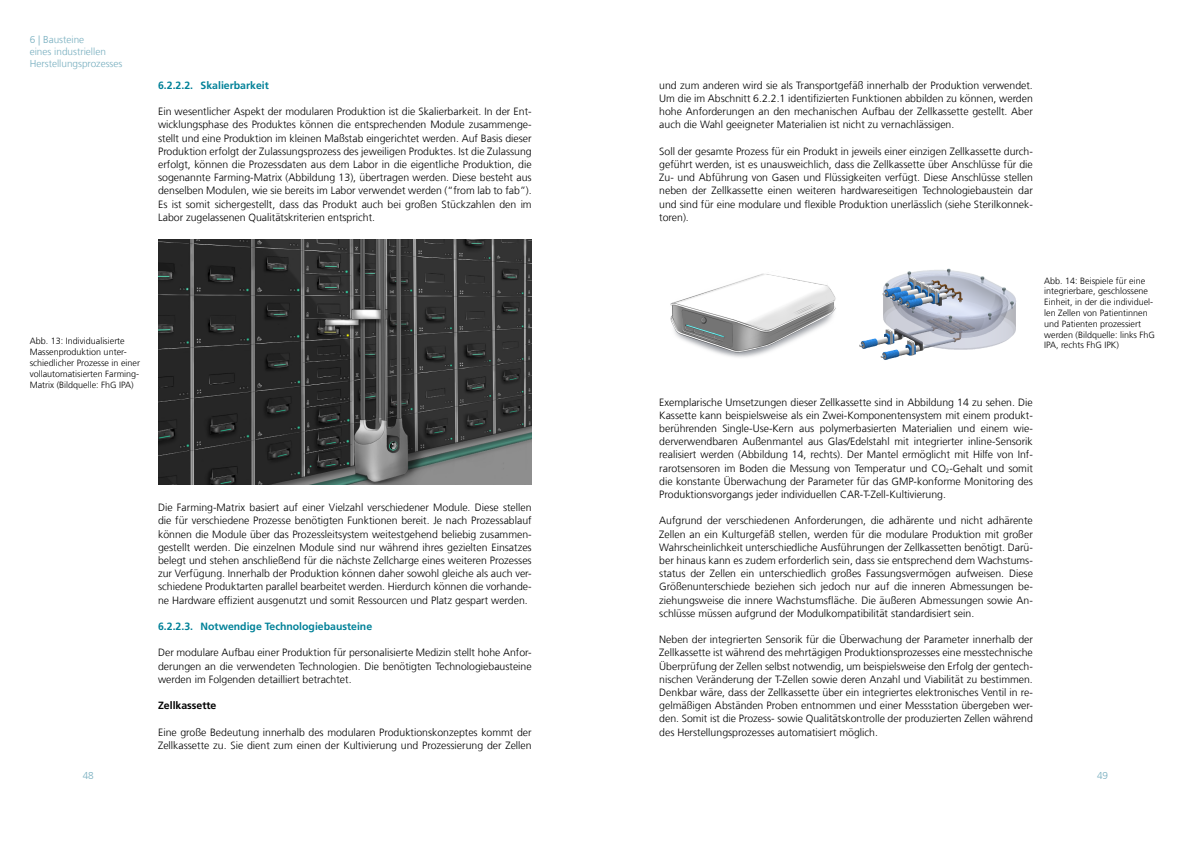
<style>
.page{position:relative;width:1191px;height:842px;background:#fff}
.page>*{position:absolute;margin:0;border:0;box-sizing:border-box;transform-origin:0 0}
.t1{font:300 10.5px/13.2px "Frutiger LT Com";color:#000;text-align:justify}
.t2{font:700 10.5px "Frutiger LT Com";color:#008198}
.t3{font:700 10.5px "Frutiger LT Com";color:#000}
.t4{font:300 10px/12px "Frutiger LT Com";color:#77aebf}
.t5{font:300 9px/10.8px "Frutiger LT Com";color:#000}
</style>
<div class="page">
<img style="left:158px;top:239px;width:373px;height:246px">
<img style="left:670px;top:273px;width:166px;height:85px">
<img style="left:859px;top:268px;width:157px;height:92px">
<p class="t4" style="left:30px;top:34px;width:94px">6 | Bausteine<br>eines industriellen<br>Herstellungsprozesses</p>
<p class="t2" style="left:158px;top:79px;width:112px">6.2.2.2. Skalierbarkeit</p>
<p class="t1" style="left:158px;top:105px;width:375px">Ein wesentlicher Aspekt der modularen Produktion ist die Skalierbarkeit. In der Ent&shy;wicklungsphase des Produktes können die entsprechenden Module zusammenge&shy;stellt und eine Produktion im kleinen Maßstab eingerichtet werden. Auf Basis dieser Produktion erfolgt der Zulassungsprozess des jeweiligen Produktes. Ist die Zulassung erfolgt, können die Prozessdaten aus dem Labor in die eigentliche Produktion, die sogenannte Farming-Matrix (Abbildung 13), übertragen werden. Diese besteht aus denselben Modulen, wie sie bereits im Labor verwendet werden (“from lab to fab”).<br>Es ist somit sichergestellt, dass das Produkt auch bei großen Stückzahlen den im Labor zugelassenen Qualitätskriterien entspricht.</p>
<p class="t5" style="left:30px;top:336px;width:112px">Abb. 13: Individualisierte<br>Massenproduktion unter&shy;schiedlicher Prozesse in einer vollautomatisierten Farming-<br>Matrix (Bildquelle: FhG IPA)</p>
<p class="t1" style="left:158px;top:501px;width:375px">Die Farming-Matrix basiert auf einer Vielzahl verschiedener Module. Diese stellen die für verschiedene Prozesse benötigten Funktionen bereit. Je nach Prozessablauf können die Module über das Prozessleitsystem weitestgehend beliebig zusammen&shy;gestellt werden. Die einzelnen Module sind nur während ihres gezielten Einsatzes belegt und stehen anschließend für die nächste Zellcharge eines weiteren Prozesses zur Verfügung. Innerhalb der Produktion können daher sowohl gleiche als auch ver&shy;schiedene Produktarten parallel bearbeitet werden. Hierdurch können die vorhande&shy;ne Hardware effizient ausgenutzt und somit Ressourcen und Platz gespart werden.</p>
<p class="t2" style="left:158px;top:620px;width:216px">6.2.2.3. Notwendige Technologiebausteine</p>
<p class="t1" style="left:158px;top:646px;width:375px">Der modulare Aufbau einer Produktion für personalisierte Medizin stellt hohe Anfor&shy;derungen an die verwendeten Technologien. Die benötigten Technologiebausteine werden im Folgenden detailliert betrachtet.</p>
<p class="t3" style="left:158px;top:699px;width:60px">Zellkassette</p>
<p class="t1" style="left:158px;top:725px;width:375px">Eine große Bedeutung innerhalb des modularen Produktionskonzeptes kommt der<br>Zellkassette zu. Sie dient zum einen der Kultivierung und Prozessierung der Zellen</p>
<p class="t1" style="left:659px;top:79px;width:375px">und zum anderen wird sie als Transportgefäß innerhalb der Produktion verwendet.<br>Um die im Abschnitt 6.2.2.1 identifizierten Funktionen abbilden zu können, werden hohe Anforderungen an den mechanischen Aufbau der Zellkassette gestellt. Aber auch die Wahl geeigneter Materialien ist nicht zu vernachlässigen.</p>
<p class="t1" style="left:659px;top:145px;width:375px">Soll der gesamte Prozess für ein Produkt in jeweils einer einzigen Zellkassette durch&shy;geführt werden, ist es unausweichlich, dass die Zellkassette über Anschlüsse für die Zu- und Abführung von Gasen und Flüssigkeiten verfügt. Diese Anschlüsse stellen neben der Zellkassette einen weiteren hardwareseitigen Technologiebaustein dar und sind für eine modulare und flexible Produktion unerlässlich (siehe Sterilkonnek&shy;toren).</p>
<p class="t5" style="left:1044px;top:275px;width:112px">Abb. 14: Beispiele für eine integrierbare, geschlossene<br>Einheit, in der die individuel&shy;len Zellen von Patientinnen und Patienten prozessiert werden (Bildquelle: links FhG<br>IPA, rechts FhG IPK)</p>
<p class="t1" style="left:659px;top:395px;width:375px">Exemplarische Umsetzungen dieser Zellkassette sind in Abbildung 14 zu sehen. Die Kassette kann beispielsweise als ein Zwei-Komponentensystem mit einem produkt&shy;berührenden Single-Use-Kern aus polymerbasierten Materialien und einem wie&shy;derverwendbaren Außenmantel aus Glas/Edelstahl mit integrierter inline-Sensorik realisiert werden (Abbildung 14, rechts). Der Mantel ermöglicht mit Hilfe von Inf&shy;rarotsensoren im Boden die Messung von Temperatur und CO<sub>2</sub>-Gehalt und somit die konstante Überwachung der Parameter für das GMP-konforme Monitoring des Produktionsvorgangs jeder individuellen CAR-T-Zell-Kultivierung.</p>
<p class="t1" style="left:659px;top:514px;width:375px">Aufgrund der verschiedenen Anforderungen, die adhärente und nicht adhärente Zellen an ein Kulturgefäß stellen, werden für die modulare Produktion mit großer Wahrscheinlichkeit unterschiedliche Ausführungen der Zellkassetten benötigt. Darü&shy;ber hinaus kann es zudem erforderlich sein, dass sie entsprechend dem Wachstums&shy;status der Zellen ein unterschiedlich großes Fassungsvermögen aufweisen. Diese Größenunterschiede beziehen sich jedoch nur auf die inneren Abmessungen be&shy;ziehungsweise die innere Wachstumsfläche. Die äußeren Abmessungen sowie An&shy;schlüsse müssen aufgrund der Modulkompatibilität standardisiert sein.</p>
<p class="t1" style="left:659px;top:633px;width:375px">Neben der integrierten Sensorik für die Überwachung der Parameter innerhalb der Zellkassette ist während des mehrtägigen Produktionsprozesses eine messtechnische Überprüfung der Zellen selbst notwendig, um beispielsweise den Erfolg der gentech&shy;nischen Veränderung der T-Zellen sowie deren Anzahl und Viabilität zu bestimmen.<br>Denkbar wäre, dass der Zellkassette über ein integriertes elektronisches Ventil in re&shy;gelmäßigen Abständen Proben entnommen und einer Messstation übergeben wer&shy;den. Somit ist die Prozess- sowie Qualitätskontrolle der produzierten Zellen während des Herstellungsprozesses automatisiert möglich.</p>
<p class="t4" style="left:83px;top:769px;width:13px">48</p>
<p class="t4" style="left:1097px;top:769px;width:13px">49</p>
</div>
